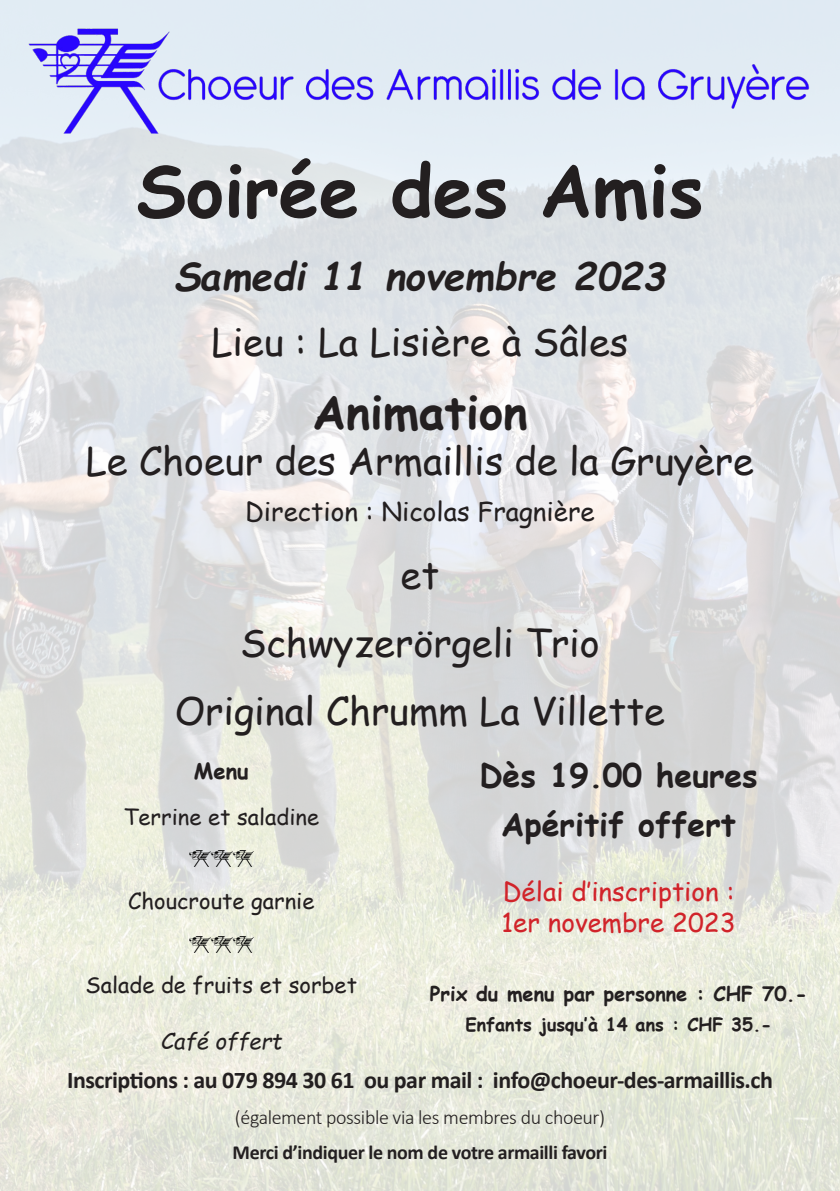
<style>
.page{position:relative;width:840px;height:1191px;background:#fff}
.page>*{position:absolute;margin:0;border:0;box-sizing:border-box;transform-origin:0 0}
.t1{font:700 72px "Comic Sans MS";color:#231f20}
.t2{font:700 46px "Comic Sans MS";color:#231f20}
.t3{font:38px "Comic Sans MS";color:#231f20}
.t4{font:italic 700 38px "Comic Sans MS";color:#231f20}
.t5{font:700 32px "Comic Sans MS";color:#231f20}
.t6{font:26px "Comic Sans MS";color:#d1232a}
.t7{font:26px "Comic Sans MS";color:#231f20}
.t8{font:700 24px "Calibri";letter-spacing:-.02em;color:#231f20}
.t9{font:22px "Comic Sans MS";color:#231f20}
.t10{font:italic 22px "Comic Sans MS";color:#231f20}
.t11{font:700 22px "Comic Sans MS";color:#231f20}
.t12{font:700 20px "Calibri";letter-spacing:-.02em;color:#231f20}
.t13{font:300 20px "Calibri";letter-spacing:-.02em;color:#231f20}
.t14{font:700 20px "Comic Sans MS";color:#231f20}
.t15{font:700 18px "Comic Sans MS";color:#231f20}
</style>
<div class="page">
<img style="left:0;top:0;width:839px;height:1191px">
<img style="left:28px;top:28px;width:783px;height:106px">
<img style="left:189px;top:850px;width:64px;height:16px">
<img style="left:189px;top:937px;width:64px;height:15px">
<p class="t1" style="left:136px;top:137px;width:568px">Soirée des Amis</p>
<p class="t4" style="left:174px;top:248px;width:492px">Samedi 11 novembre 2023</p>
<p class="t3" style="left:211px;top:314px;width:418px">Lieu : La Lisière à Sâles</p>
<p class="t2" style="left:312px;top:378px;width:216px">Animation</p>
<p class="t3" style="left:86px;top:433px;width:669px">Le Choeur des Armaillis de la Gruyère</p>
<p class="t7" style="left:245px;top:492px;width:351px">Direction : Nicolas Fragnière</p>
<p class="t3" style="left:400px;top:547px;width:40px">et</p>
<p class="t3" style="left:240px;top:615px;width:361px">Schwyzerörgeli Trio</p>
<p class="t3" style="left:175px;top:683px;width:491px">Original Chrumm La Villette</p>
<p class="t11" style="left:194px;top:754px;width:56px">Menu</p>
<p class="t9" style="left:123px;top:800px;width:197px">Terrine et saladine</p>
<p class="t5" style="left:479px;top:751px;width:280px">Dès 19.00 heures</p>
<p class="t5" style="left:501px;top:801px;width:236px">Apéritif offert</p>
<p class="t6" style="left:502px;top:872px;width:233px">Délai d’inscription :</p>
<p class="t6" style="left:501px;top:903px;width:235px">1er novembre 2023</p>
<p class="t9" style="left:128px;top:884px;width:188px">Choucroute garnie</p>
<p class="t9" style="left:85px;top:968px;width:273px">Salade de fruits et sorbet</p>
<p class="t10" style="left:160px;top:1024px;width:123px">Café offert</p>
<p class="t14" style="left:429px;top:979px;width:379px">Prix du menu par personne : CHF 70.-</p>
<p class="t15" style="left:465px;top:1011px;width:308px">Enfants jusqu’à 14 ans : CHF 35.-</p>
<p class="t8" style="left:67px;top:1063px;width:707px">Inscriptions : au 079 894 30 61 ou par mail : info@choeur-des-armaillis.ch</p>
<p class="t13" style="left:235px;top:1104px;width:371px">(également possible via les membres du choeur)</p>
<p class="t12" style="left:232px;top:1138px;width:376px">Merci d’indiquer le nom de votre armailli favori</p>
</div>
